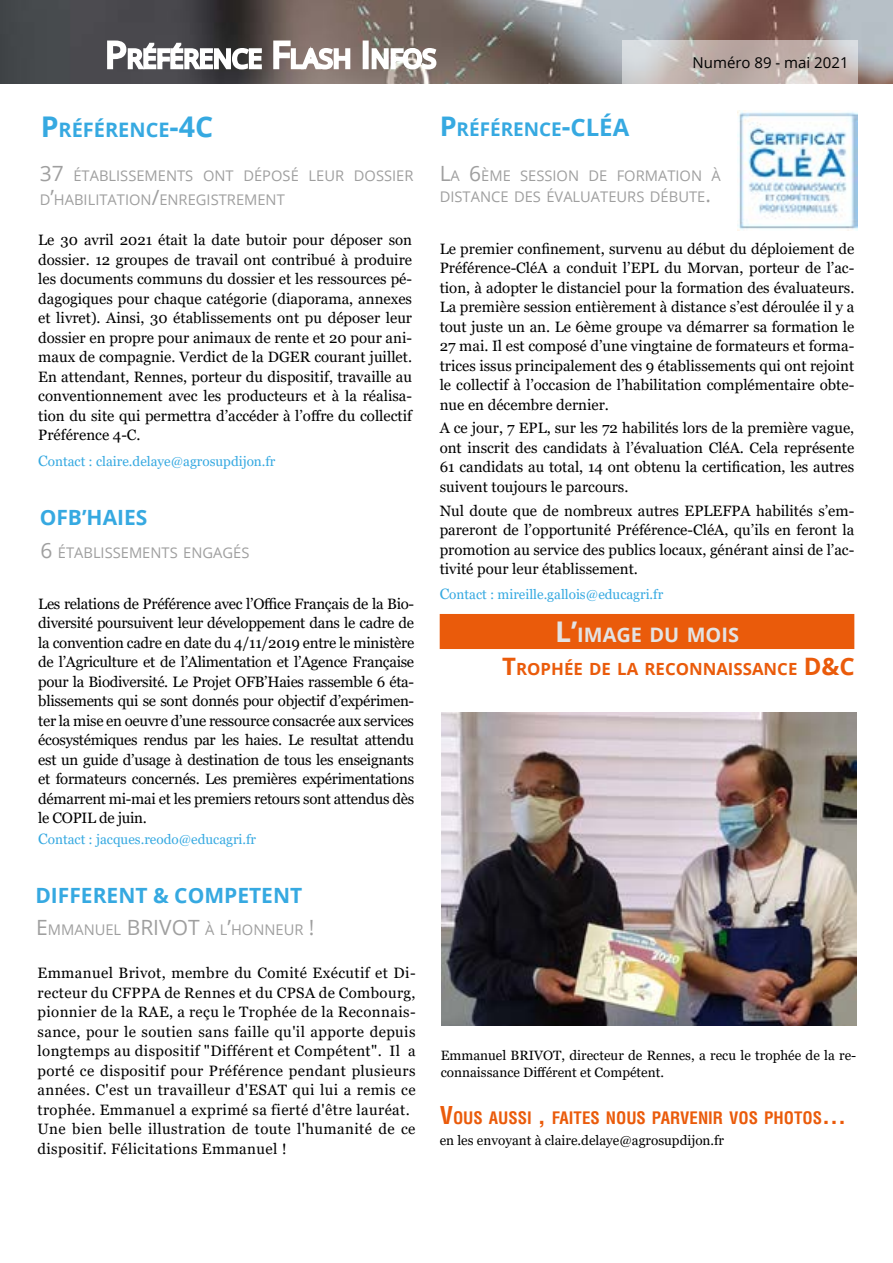
<style>
.page{position:relative;width:893px;height:1263px;background:#fff}
.page>*{position:absolute;margin:0;border:0;box-sizing:border-box;transform-origin:0 0}
.t1{font:25.2px "Open Sans";color:#fff}
.t2{font:700 21px/32.7px "Open Sans";color:#36a9e1}
.t3{font:700 19.95px "Open Sans";color:#e3e3e3}
.t4{font:700 19.95px "Open Sans";color:#36a9e1}
.t5{font:700 18.9px "Open Sans";color:#36a9e1}
.t6{font:700 condensed 16.8px "Helvetica LT Std";color:#ea5b0b}
.t7{font:700 16.8px "Open Sans";color:#ea5b0b}
.t8{font:15px/19.5px "Georgia";letter-spacing:.025em;color:#000;text-align:justify}
.t9{font:15px "Open Sans";color:#000}
.t10{font:14.7px/24px "Open Sans";color:#9f9f9f}
.t11{font:13.5px/16.5px "Georgia";color:#000}
.t12{font:13.5px "Georgia";color:#36a9e1}
.s1{font-size:36px}
.s2{font-size:28.5px}
.s3{font-size:21px}
.s4{font-size:15px}
.s5{font-weight:400;color:#9f9f9f}
.s6{font-weight:400;font-size:14.7px;color:#9f9f9f}
.s7{font-size:27px}
.s8{font-size:24px}
</style>
<div class="page">
<img style="left:0;top:0;width:893px;height:83px">
<svg style="left:622px;top:40px;width:235px;height:43px;background:#c4b9b5"></svg>
<div style="left:440px;top:615px;width:414px;height:33px;background:#ea5b0b"></div>
<div style="left:440px;top:614px;width:414px;height:35px;border:2px solid #ea5b0b"></div>
<img style="left:441px;top:712px;width:416px;height:314px">
<img style="left:738px;top:111px;width:120px;height:120px">
<h1 class="t1" style="left:105px;top:41px;width:333px"><span class="s1">P</span>RÉFÉRENCE <span class="s1">F</span>LASH <span class="s1">I</span>NFOS</h1>
<p class="t9" style="left:692px;top:52px;width:158px">Numéro 89 - mai 2021</p>
<h3 class="t4" style="left:41px;top:116px;width:171px"><span class="s2">P</span>RÉFÉRENCE<span class="s2">-4C</span></h3>
<p class="t10" style="left:40px;top:163px;width:375px"><span class="s3">37</span> ÉTABLISSEMENTS ONT DÉPOSÉ LEUR DOSSIER<br>D<span class="s3">’</span>HABILITATION<span class="s3">/</span>ENREGISTREMENT</p>
<p class="t8" style="left:38px;top:231px;width:375px">Le 30 avril 2021 était la date butoir pour déposer son dossier. 12 groupes de travail ont contribué à produire les documents communs du dossier et les ressources pé&shy;dagogiques pour chaque catégorie (diaporama, annexes et livret). Ainsi, 30 établissements ont pu déposer leur dossier en propre pour animaux de rente et 20 pour ani&shy;maux de compagnie. Verdict de la DGER courant juillet.<br>En attendant, Rennes, porteur du dispositif, travaille au conventionnement avec les producteurs et à la réalisa&shy;tion du site qui permettra d’accéder à l’offre du collectif Préférence 4-C.</p>
<p class="t12" style="left:38px;top:453px;width:239px"><span class="s4">C</span>ontact : claire.delaye@agrosupdijon.fr</p>
<h2 class="t2" style="left:40px;top:500px;width:109px">OFB’HAIES</h2>
<p class="t10" style="left:40px;top:540px;width:211px"><span class="s3">6</span> ÉTABLISSEMENTS ENGAGÉS</p>
<p class="t8" style="left:38px;top:594px;width:377px">Les relations de Préférence avec l’Office Français de la Bio&shy;diversité poursuivent leur développement dans le cadre de la convention cadre en date du 4/11/2019 entre le ministère de l’Agriculture et de l’Alimentation et l’Agence Française pour la Biodiversité. Le Projet OFB’Haies rassemble 6 éta&shy;blissements qui se sont donnés pour objectif d’expérimen&shy;ter la mise en oeuvre d’une ressource consacrée aux services écosystémiques rendus par les haies. Le resultat attendu est un guide d’usage à destination de tous les enseignants et formateurs concernés. Les premières expérimentations démarrent mi-mai et les premiers retours sont attendus dès le COPIL de juin.</p>
<p class="t12" style="left:38px;top:832px;width:219px"><span class="s4">C</span>ontact : jacques.reodo@educagri.fr</p>
<h2 class="t2" style="left:35px;top:878px;width:268px">DIFFERENT &amp; COMPETENT<br><span class="s5">E</span><span class="s6">MMANUEL</span> <span class="s5">BRIVOT</span></h2>
<p class="t10" style="left:205px;top:918px;width:111px">À L<span class="s3">’</span>HONNEUR <span class="s3">!</span></p>
<p class="t8" style="left:38px;top:963px;width:380px;text-align:left">Emmanuel Brivot, membre du Comité Exécutif et Di&shy;recteur du CFPPA de Rennes et du CPSA de Combourg, pionnier de la RAE, a reçu le Trophée de la Reconnais&shy;sance, pour le soutien sans faille qu'il apporte depuis longtemps au dispositif "Différent et Compétent". Il a porté ce dispositif pour Préférence pendant plusieurs années. C'est un travailleur d'ESAT qui lui a remis ce trophée. Emmanuel a exprimé sa fierté d'être lauréat.<br>Une bien belle illustration de toute l'humanité de ce dispositif. Félicitations Emmanuel !</p>
<p class="t5" style="left:440px;top:116px;width:191px"><span class="s7">P</span>RÉFÉRENCE<span class="s7">-</span><span class="s8">CLÉA</span></p>
<p class="t10" style="left:440px;top:165px;width:283px;line-height:20.7px"><span class="s3">L</span>A <span class="s3">6</span>ÈME SESSION DE FORMATION À<br>DISTANCE DES ÉVALUATEURS DÉBUTE<span class="s3">.</span></p>
<p class="t8" style="left:440px;top:239px;width:416px">Le premier confinement, survenu au début du déploiement de Préférence-CléA a conduit l’EPL du Morvan, porteur de l’ac&shy;tion, à adopter le distanciel pour la formation des évaluateurs.<br>La première session entièrement à distance s’est déroulée il y a tout juste un an. Le 6ème groupe va démarrer sa formation le 27 mai. Il est composé d’une vingtaine de formateurs et forma&shy;trices issus principalement des 9 établissements qui ont rejoint le collectif à l’occasion de l’habilitation complémentaire obte&shy;nue en décembre dernier.</p>
<p class="t8" style="left:440px;top:419px;width:416px">A ce jour, 7 EPL, sur les 72 habilités lors de la première vague, ont inscrit des candidats à l’évaluation CléA. Cela représente 61 candidats au total, 14 ont obtenu la certification, les autres suivent toujours le parcours.</p>
<p class="t8" style="left:440px;top:501px;width:416px">Nul doute que de nombreux autres EPLEFPA habilités s’em&shy;pareront de l’opportunité Préférence-CléA, qu’ils en feront la promotion au service des publics locaux, générant ainsi de l’ac&shy;tivité pour leur établissement.</p>
<p class="t12" style="left:440px;top:586px;width:225px"><span class="s4">C</span>ontact : mireille.gallois@educagri.fr</p>
<h3 class="t3" style="left:555px;top:621px;width:36px"><span class="s2">L’</span>IMA</h3>
<h3 class="t3" style="left:616px;top:621px;width:124px">GE DU MOIS</h3>
<p class="t7" style="left:502px;top:657px;width:352px"><span class="s8">T</span>ROPHÉE DE LA RECONNAISSANCE <span class="s8">D&amp;C</span></p>
<p class="t11" style="left:441px;top:1047px;width:417px">Emmanuel BRIVOT, directeur de Rennes, a recu le trophée de la re&shy;connaissance Différent et Compétent.</p>
<p class="t6" style="left:440px;top:1107px;width:408px"><span class="s8">V</span>OUS AUSSI <span class="s8">,</span> FAITES NOUS PARVENIR VOS PHOTOS<span class="s8">...</span></p>
<p class="t11" style="left:440px;top:1132px;width:286px">en les envoyant à claire.delaye@agrosupdijon.fr</p>
</div>
